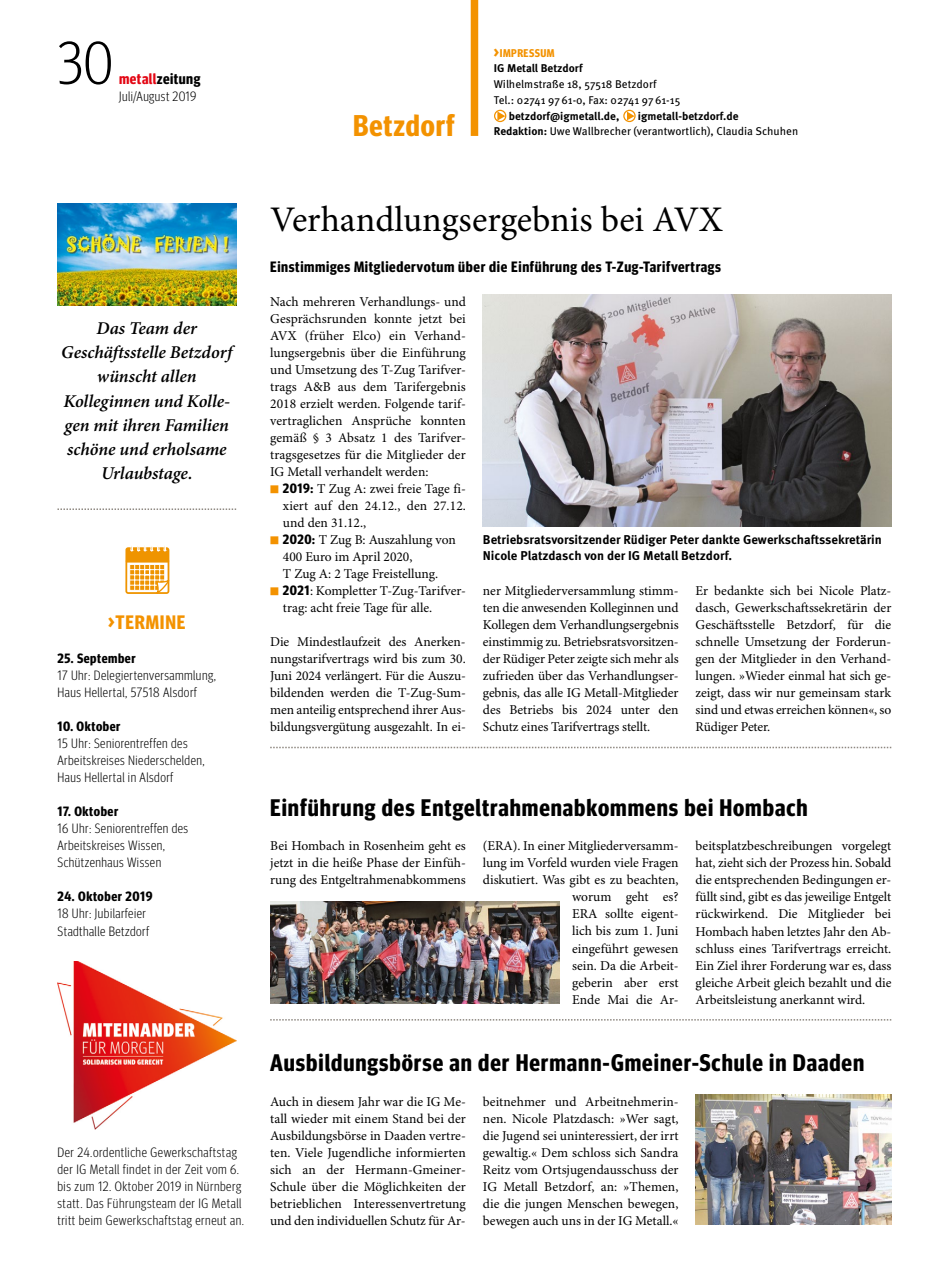
<style>
.page{position:relative;width:936px;height:1285px;background:#fff}
.page>*{position:absolute;margin:0;border:0;box-sizing:border-box;transform-origin:0 0}
.t1{font:300 60px "Meta Headline Cond OT";color:#000}
.t2{font:36px "Minion Pro";color:#000}
.t3{font:700 30px "Meta Headline Cond OT";letter-spacing:.03em;color:#f39200}
.t4{font:700 24px "Meta Headline Cond OT";letter-spacing:.04em;color:#000}
.t5{font:700 19.5px "Meta Headline Cond OT";letter-spacing:.04em;color:#f39200}
.t6{font:italic 600 18px/24px "Minion Pro";letter-spacing:-.005em;color:#000;text-align:center}
.t7{font:700 15px "Meta Headline Cond OT";letter-spacing:.04em;color:#000}
.t8{font:13.5px/17px "Minion Pro";letter-spacing:-.005em;color:#000;text-align:justify}
.t9{font:300 13.5px/17px "Meta Headline Cond OT";letter-spacing:.035em;color:#000}
.t10{font:700 13.5px "Meta Headline Cond OT";letter-spacing:.04em;color:#000}
.t11{font:700 12.75px/15.8px "Meta OT";color:#000}
.t12{font:11.25px/15.8px "Meta OT";color:#000}
.t13{font:700 11.25px "Meta OT";color:#000}
.t14{font:700 11.25px "Meta Headline Cond OT";letter-spacing:.04em;color:#f39200}
.s1{color:#e30613}
.s2{font-size:15.75px}
.s3{font-weight:700}
.s4{font-family:"Meta OT";font-weight:700;font-size:10.5px;color:#f39200}
.s5{font-family:"Meta Headline Cond OT";font-weight:700}
</style>
<div class="page">
<div style="left:470px;top:0;width:8px;height:136px;background:#f39200"></div>
<img style="left:483px;top:295px;width:408px;height:232px">
<svg style="left:57px;top:508px;width:179px;height:2px"></svg>
<svg style="left:125px;top:546px;width:45px;height:48px"></svg>
<svg style="left:270px;top:1019px;width:621px;height:1px"></svg>
<div style="left:494px;top:110px;width:12px;height:12px;border:1px solid #f39200;border-radius:50%"></div>
<svg style="left:497px;top:111px;width:8px;height:9px"></svg>
<div style="left:623px;top:110px;width:12px;height:12px;border:1px solid #f39200;border-radius:50%"></div>
<svg style="left:626px;top:111px;width:8px;height:9px"></svg>
<svg style="left:270px;top:746px;width:621px;height:2px"></svg>
<img style="left:270px;top:901px;width:289px;height:102px">
<img style="left:695px;top:1094px;width:196px;height:130px">
<img style="left:57px;top:203px;width:179px;height:103px">
<img style="left:57px;top:961px;width:179px;height:168px">
<h1 class="t1" style="left:57px;top:27px;width:58px">30</h1>
<p class="t7" style="left:119px;top:70px;width:83px"><span class="s1">metall</span>zeitung</p>
<p class="t9" style="left:119px;top:87px;width:79px">Juli/August 2019</p>
<h3 class="t3" style="left:353px;top:107px;width:103px">Betzdorf</h3>
<p class="t14" style="left:494px;top:46px;width:62px"><span class="s2">&gt;</span>IMPRESSUM</p>
<p class="t13" style="left:494px;top:61px;width:90px">IG Metall Betzdorf</p>
<p class="t12" style="left:494px;top:76px;width:188px">Wilhelmstraße 18, 57518 Betzdorf<br>Tel.: 02741 97 61-0, Fax: 02741 97 61-15</p>
<p class="t13" style="left:508px;top:108px;width:112px">betzdorf@igmetall.de,</p>
<p class="t12" style="left:494px;top:108px;width:306px;text-indent:144px"><span class="s3">igmetall-betzdorf.de<br>Redaktion:</span> Uwe Wallbrecher (verantwortlich), Claudia Schuhen</p>
<h3 class="t6" style="left:61px;top:317px;width:172px">Das Team der<br>Geschäftsstelle Betzdorf wünscht allen<br>Kolleginnen und Kolle&shy;gen mit ihren Familien schöne und erholsame<br>Urlaubstage.</h3>
<h3 class="t5" style="left:108px;top:610px;width:79px">&gt;TERMINE</h3>
<p class="t10" style="left:57px;top:650px;width:80px">25. September</p>
<p class="t9" style="left:57px;top:666px;width:160px">17 Uhr: Delegiertenversammlung,<br>Haus Hellertal, 57518 Alsdorf</p>
<p class="t10" style="left:57px;top:718px;width:65px">10. Oktober</p>
<p class="t9" style="left:57px;top:734px;width:149px">15 Uhr: Seniorentreffen des<br>Arbeitskreises Niederschelden,<br>Haus Hellertal in Alsdorf</p>
<p class="t10" style="left:57px;top:803px;width:62px">17. Oktober</p>
<p class="t9" style="left:57px;top:819px;width:132px">16 Uhr: Seniorentreffen des<br>Arbeitskreises Wissen,<br>Schützenhaus Wissen</p>
<p class="t10" style="left:57px;top:888px;width:96px">24. Oktober 2019</p>
<p class="t9" style="left:57px;top:904px;width:93px">18 Uhr: Jubilarfeier<br>Stadthalle Betzdorf</p>
<p class="t9" style="left:57px;top:1142px;width:188px">Der 24.ordentliche Gewerkschaftstag der IG Metall findet in der Zeit vom 6. bis zum 12. Oktober 2019 in Nürnberg statt. Das Führungsteam der IG Metall tritt beim Gewerkschaftstag erneut an.</p>
<h2 class="t2" style="left:270px;top:198px;width:454px">Verhandlungsergebnis bei AVX</h2>
<p class="t7" style="left:270px;top:257px;width:452px">Einstimmiges Mitgliedervotum über die Einführung des T-Zug-Tarifvertrags</p>
<p class="t8" style="left:270px;top:293px;width:197px">Nach mehreren Verhandlungs- und Gesprächsrunden konnte jetzt bei AVX (früher Elco) ein Verhand&shy;lungsergebnis über die Einführung und Umsetzung des T-Zug Tarifver&shy;trags A&amp;B aus dem Tarifergebnis 2018 erzielt werden. Folgende tarif&shy;vertraglichen Ansprüche konnten gemäß § 3 Absatz 1 des Tarifver&shy;tragsgesetzes für die Mitglieder der IG Metall verhandelt werden:</p>
<p class="t8" style="left:283px;top:480px;width:184px;text-indent:-13px"><span class="s4">■</span> <span class="s5">2019:</span> T Zug A: zwei freie Tage fi&shy;xiert auf den 24.12., den 27.12. und den 31.12.,</p>
<p class="t8" style="left:283px;top:531px;width:174px;text-align:left;text-indent:-13px"><span class="s4">■</span> <span class="s5">2020:</span> T Zug B: Auszahlung von<br>400 Euro im April 2020,<br>T Zug A: 2 Tage Freistellung.</p>
<p class="t8" style="left:283px;top:582px;width:184px;text-indent:-13px"><span class="s4">■</span> <span class="s5">2021</span>: Kompletter T-Zug-Tarifver&shy;trag: acht freie Tage für alle.</p>
<p class="t8" style="left:270px;top:633px;width:197px">Die Mindestlaufzeit des Anerken&shy;nungstarifvertrags wird bis zum 30.<br>Juni 2024 verlängert. Für die Auszu&shy;bildenden werden die T-Zug-Sum&shy;men anteilig entsprechend ihrer Aus&shy;bildungsvergütung ausgezahlt. In ei-</p>
<p class="t11" style="left:483px;top:531px;width:400px">Betriebsratsvorsitzender Rüdiger Peter dankte Gewerkschaftssekretärin<br>Nicole Platzdasch von der IG Metall Betzdorf.</p>
<p class="t8" style="left:695px;top:582px;width:197px">Er bedankte sich bei Nicole Platz&shy;dasch, Gewerkschaftssekretärin der Geschäftsstelle Betzdorf, für die schnelle Umsetzung der Forderun&shy;gen der Mitglieder in den Verhand&shy;lungen. »Wieder einmal hat sich ge&shy;zeigt, dass wir nur gemeinsam stark sind und etwas erreichen können«, so Rüdiger Peter.</p>
<p class="t8" style="left:483px;top:582px;width:197px">ner Mitgliederversammlung stimm&shy;ten die anwesenden Kolleginnen und Kollegen dem Verhandlungsergebnis einstimmig zu. Betriebsratsvorsitzen&shy;der Rüdiger Peter zeigte sich mehr als zufrieden über das Verhandlungser&shy;gebnis, das alle IG Metall-Mitglieder des Betriebs bis 2024 unter den Schutz eines Tarifvertrags stellt.</p>
<h3 class="t4" style="left:270px;top:793px;width:539px">Einführung des Entgeltrahmenabkommens bei Hombach</h3>
<p class="t8" style="left:270px;top:838px;width:197px">Bei Hombach in Rosenheim geht es jetzt in die heiße Phase der Einfüh&shy;rung des Entgeltrahmenabkommens</p>
<p class="t8" style="left:483px;top:838px;width:197px;text-align:right">(ERA). In einer Mitgliederversamm&shy;lung im Vorfeld wurden viele Fragen diskutiert. Was gibt es zu beachten, worum geht es?<br>ERA sollte eigent-<br>lich bis zum 1. Juni<br>eingeführt gewesen<br>sein. Da die Arbeit-<br>geberin aber erst<br>Ende Mai die Ar-</p>
<p class="t8" style="left:695px;top:838px;width:197px">beitsplatzbeschreibungen vorgelegt hat, zieht sich der Prozess hin. Sobald die entsprechenden Bedingungen er&shy;füllt sind, gibt es das jeweilige Entgelt rückwirkend. Die Mitglieder bei Hombach haben letztes Jahr den Ab&shy;schluss eines Tarifvertrags erreicht.<br>Ein Ziel ihrer Forderung war es, dass gleiche Arbeit gleich bezahlt und die Arbeitsleistung anerkannt wird.</p>
<h3 class="t4" style="left:270px;top:1048px;width:595px">Ausbildungsbörse an der Hermann-Gmeiner-Schule in Daaden</h3>
<p class="t8" style="left:270px;top:1093px;width:197px">Auch in diesem Jahr war die IG Me&shy;tall wieder mit einem Stand bei der Ausbildungsbörse in Daaden vertre&shy;ten. Viele Jugendliche informierten sich an der Hermann-Gmeiner-Schule über die Möglichkeiten der betrieblichen Interessenvertretung und den individuellen Schutz für Ar-</p>
<p class="t8" style="left:483px;top:1093px;width:197px">beitnehmer und Arbeitnehmerin&shy;nen. Nicole Platzdasch: »Wer sagt, die Jugend sei uninteressiert, der irrt gewaltig.« Dem schloss sich Sandra Reitz vom Ortsjugendausschuss der IG Metall Betzdorf, an: »Themen, die die jungen Menschen bewegen, bewegen auch uns in der IG Metall.«</p>
</div>
